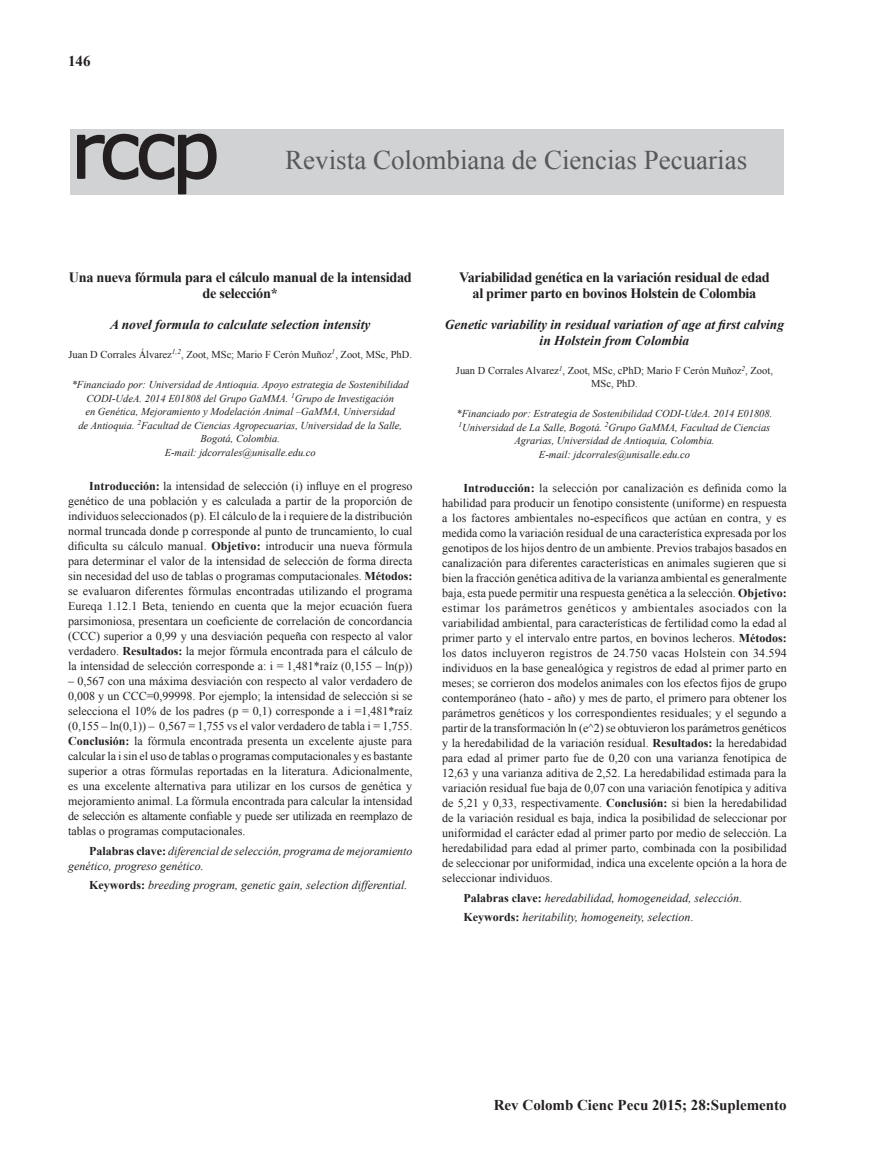
<style>
.page{position:relative;width:876px;height:1170px;background:#fff}
.page>*{position:absolute;margin:0;border:0;box-sizing:border-box;transform-origin:0 0}
.t1{font:27px "Times New Roman";color:#57585a}
.t2{font:700 15px "Times New Roman";color:#231f20}
.t3{font:700 14.25px/16.5px "Times New Roman";letter-spacing:-.02em;color:#231f20;text-align:center}
.t4{font:italic 700 13.5px/16.5px "Times New Roman";color:#231f20;text-align:center}
.t5{font:12px/15px "Times New Roman";color:#231f20;text-align:justify}
.t6{font:italic 12px/15px "Times New Roman";color:#231f20}
.t7{font:italic 10.5px/13.5px "Times New Roman";color:#231f20;text-align:center}
.t8{font:10.5px/12.6px "Times New Roman";color:#231f20;text-align:center}
.s1{font-weight:700}
.s2{font-weight:700;font-style:normal}
.s3{font-style:normal}
</style>
<div class="page">
<div style="left:71px;top:129px;width:713px;height:66px;background:#d1d2d4"></div>
<svg style="left:77px;top:133px;width:140px;height:62px"></svg>
<p class="t2" style="left:68px;top:50px;width:24px">146</p>
<h1 class="t1" style="left:285px;top:141px;width:463px">Revista Colombiana de Ciencias Pecuarias</h1>
<p class="t3" style="left:69px;top:268px;width:345px">Una nueva fórmula para el cálculo manual de la intensidad de selección*</p>
<p class="t4" style="left:110px;top:315px;width:262px">A novel formula to calculate selection intensity</p>
<p class="t8" style="left:68px;top:347px;width:345px">Juan D Corrales Álvarez<sup>1,2</sup>, Zoot, MSc; Mario F Cerón Muñoz<sup>1</sup>, Zoot, MSc, PhD.</p>
<p class="t7" style="left:72px;top:378px;width:339px">*Financiado por: Universidad de Antioquia. Apoyo estrategia de Sostenibilidad CODI-UdeA. 2014 E01808 del Grupo GaMMA. <sup>1</sup>Grupo de Investigación<br>en Genética, Mejoramiento y Modelación Animal –GaMMA, Universidad<br>de Antioquia. <sup>2</sup>Facultad de Ciencias Agropecuarias, Universidad de la Salle, Bogotá, Colombia.<br>E-mail: jdcorrales@unisalle.edu.co</p>
<p class="t5" style="left:68px;top:478px;width:346px;text-indent:21px"><span class="s1">Introducción:</span> la intensidad de selección (i) influye en el progreso genético de una población y es calculada a partir de la proporción de individuos seleccionados (p). El cálculo de la i requiere de la distribución normal truncada donde p corresponde al punto de truncamiento, lo cual dificulta su cálculo manual. <span class="s1">Objetivo:</span> introducir una nueva fórmula para determinar el valor de la intensidad de selección de forma directa sin necesidad del uso de tablas o programas computacionales. <span class="s1">Métodos: </span>se evaluaron diferentes fórmulas encontradas utilizando el programa Eureqa 1.12.1 Beta, teniendo en cuenta que la mejor ecuación fuera parsimoniosa, presentara un coeficiente de correlación de concordancia (CCC) superior a 0,99 y una desviación pequeña con respecto al valor verdadero. <span class="s1">Resultados:</span> la mejor fórmula encontrada para el cálculo de la intensidad de selección corresponde a: i = 1,481*raíz (0,155 – ln(p))</p>
<p class="t5" style="left:68px;top:673px;width:346px">– 0,567 con una máxima desviación con respecto al valor verdadero de 0,008 y un CCC=0,99998. Por ejemplo; la intensidad de selección si se selecciona el 10% de los padres (p = 0,1) corresponde a i =1,481*raíz (0,155 – ln(0,1)) – 0,567 = 1,755 vs el valor verdadero de tabla i = 1,755.<br><span class="s1">Conclusión:</span> la fórmula encontrada presenta un excelente ajuste para calcular la i sin el uso de tablas o programas computacionales y es bastante superior a otras fórmulas reportadas en la literatura. Adicionalmente, es una excelente alternativa para utilizar en los cursos de genética y mejoramiento animal. La fórmula encontrada para calcular la intensidad de selección es altamente confiable y puede ser utilizada en reemplazo de tablas o programas computacionales.</p>
<p class="t6" style="left:68px;top:842px;width:346px;text-indent:21px"><span class="s2">Palabras clave:</span> diferencial de selección, programa de mejoramiento genético, progreso genético.</p>
<p class="t6" style="left:89px;top:876px;width:320px"><span class="s2">Keywords:</span> breeding program, genetic gain, selection differential.</p>
<p class="t3" style="left:459px;top:268px;width:312px">Variabilidad genética en la variación residual de edad al primer parto en bovinos Holstein de Colombia</p>
<p class="t4" style="left:445px;top:315px;width:341px">Genetic variability in residual variation of age at first calving in Holstein from Colombia</p>
<p class="t8" style="left:456px;top:364px;width:319px">Juan D Corrales Alvarez<sup>1</sup>, Zoot, MSc, cPhD; Mario F Cerón Muñoz<sup>2</sup>, Zoot,<br>MSc, PhD.</p>
<p class="t7" style="left:456px;top:407px;width:317px">*Financiado por: Estrategia de Sostenibilidad CODI-UdeA. 2014 E01808.<br><sup>1</sup>Universidad de La Salle, Bogotá. <sup>2</sup>Grupo GaMMA, Facultad de Ciencias Agrarias, Universidad de Antioquia, Colombia.<br>E-mail: jdcorrales@unisalle.edu.co</p>
<p class="t5" style="left:442px;top:480px;width:346px;text-indent:21px"><span class="s1">Introducción:</span> la selección por canalización es definida como la habilidad para producir un fenotipo consistente (uniforme) en respuesta a los factores ambientales no-específicos que actúan en contra, y es medida como la variación residual de una característica expresada por los genotipos de los hijos dentro de un ambiente. Previos trabajos basados en canalización para diferentes características en animales sugieren que si bien la fracción genética aditiva de la varianza ambiental es generalmente baja, esta puede permitir una respuesta genética a la selección. <span class="s1">Objetivo: </span>estimar los parámetros genéticos y ambientales asociados con la variabilidad ambiental, para características de fertilidad como la edad al primer parto y el intervalo entre partos, en bovinos lecheros. <span class="s1">Métodos: </span>los datos incluyeron registros de 24.750 vacas Holstein con 34.594 individuos en la base genealógica y registros de edad al primer parto en meses; se corrieron dos modelos animales con los efectos fijos de grupo contemporáneo (hato - año) y mes de parto, el primero para obtener los parámetros genéticos y los correspondientes residuales; y el segundo a partir de la transformación ln (e^2) se obtuvieron los parámetros genéticos y la heredabilidad de la variación residual. <span class="s1">Resultados:</span> la heredabidad para edad al primer parto fue de 0,20 con una varianza fenotípica de 12,63 y una varianza aditiva de 2,52. La heredabilidad estimada para la variación residual fue baja de 0,07 con una variación fenotípica y aditiva de 5,21 y 0,33, respectivamente. <span class="s1">Conclusión:</span> si bien la heredabilidad de la variación residual es baja, indica la posibilidad de seleccionar por uniformidad el carácter edad al primer parto por medio de selección. La heredabilidad para edad al primer parto, combinada con la posibilidad de seleccionar por uniformidad, indica una excelente opción a la hora de seleccionar individuos.</p>
<p class="t6" style="left:463px;top:887px;width:280px;line-height:19.2px"><span class="s2">Palabras clave:</span> heredabilidad, homogeneidad, selección<span class="s3">.<br></span><span class="s2">Keywords:</span> heritability, homogeneity, selection<span class="s3">.</span></p>
<p class="t2" style="left:494px;top:1093px;width:294px">Rev Colomb Cienc Pecu 2015; 28:Suplemento</p>
</div>
